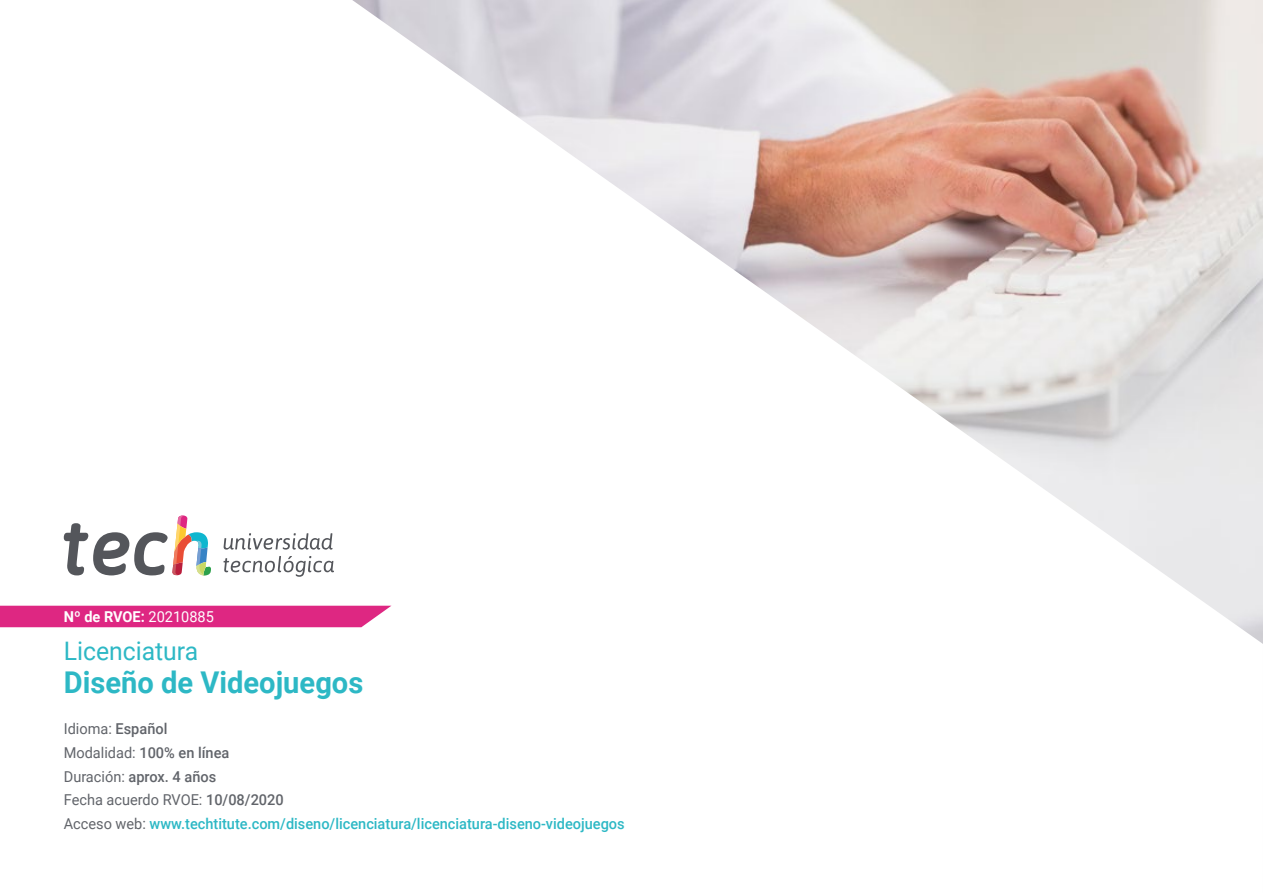
<style>
.page{position:relative;width:1263px;height:893px;background:#fff}
.page>*{position:absolute;margin:0;border:0;box-sizing:border-box;transform-origin:0 0}
.t1{font:700 30px "Roboto";color:#2db8c5}
.t2{font:25.5px "Roboto";color:#2db8c5}
.t3{font:500 15px/23.7px "Roboto";color:#2db8c5}
.t4{font:700 15px "Roboto";color:#fff}
.s1{font-weight:400}
.s2{font-weight:400;color:#61646a}
.s3{color:#61646a}
</style>
<div class="page">
<img style="left:352px;top:0;width:911px;height:644px">
<div style="left:0;top:606px;width:391px;height:21px;background:#de2782"></div>
<svg style="left:64px;top:516px;width:147px;height:60px"></svg>
<svg style="left:224px;top:533px;width:108px;height:17px"></svg>
<svg style="left:223px;top:556px;width:111px;height:21px"></svg>
<p class="t4" style="left:64px;top:606px;width:152px">Nº de RVOE: <span class="s1">20210885</span></p>
<h2 class="t2" style="left:64px;top:633px;width:136px">Licenciatura</h2>
<h1 class="t1" style="left:64px;top:662px;width:301px">Diseño de Videojuegos</h1>
<p class="t3" style="left:64px;top:716px;width:562px"><span class="s2">Idioma:</span> <span class="s3">Español<br></span><span class="s2">Modalidad:</span> <span class="s3">100% en línea<br></span><span class="s2">Duración:</span> <span class="s3">aprox. 4 años<br></span><span class="s2">Fecha acuerdo RVOE:</span> <span class="s3">10/08/2020<br></span><span class="s2">Acceso web:</span> www.techtitute.com/diseno/licenciatura/licenciatura-diseno-videojuegos</p>
</div>
